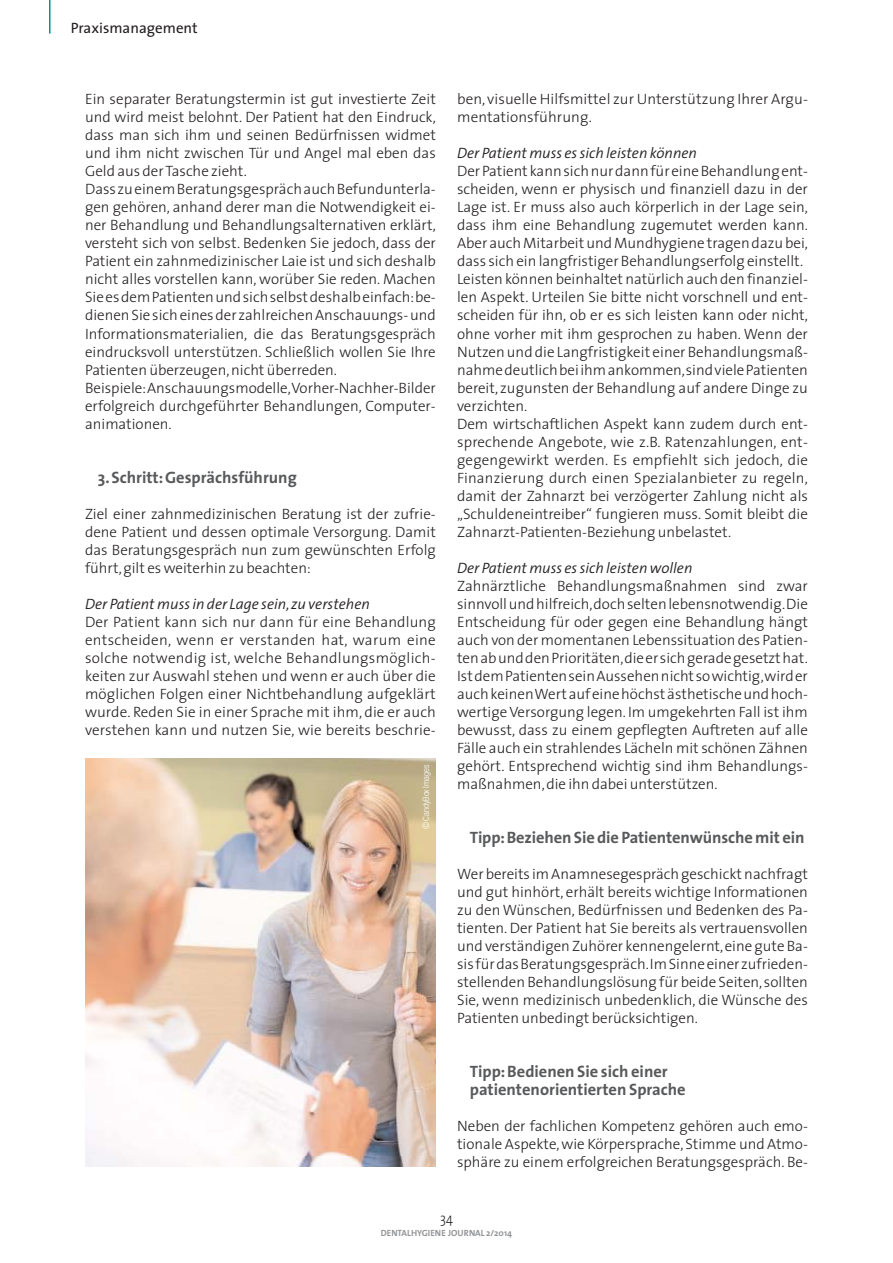
<style>
.page{position:relative;width:893px;height:1263px;background:#fff}
.page>*{position:absolute;margin:0;border:0;box-sizing:border-box;transform-origin:0 0}
.t1{font:700 16.5px/18px "The Sans";color:#58595b}
.t2{font:300 15px/18px "The Sans";color:#231f20;text-align:justify}
.t3{font:italic 300 15px "The Sans";color:#231f20}
.t4{font:15px "The Sans";color:#231f20}
.t5{font:300 14.25px "The Sans";color:#231f20;scale:.9 1}
.t6{font:700 9px "The Sans";color:#939598}
.t7{font:300 condensed 9px "Helvetica Neue";color:#fff}
</style>
<div class="page">
<hr style="left:49px;top:0;width:2px;height:34px;background:#009780">
<img style="left:85px;top:758px;width:351px;height:408px">
<p class="t4" style="left:71px;top:23px;width:128px">Praxismanagement</p>
<p class="t2" style="left:85px;top:92px;width:352px;text-align:left">Ein separater Beratungstermin ist gut investierte Zeit und wird meist belohnt. Der Patient hat den Eindruck, dass man sich ihm und seinen Bedürfnissen widmet und ihm nicht zwischen Tür und Angel mal eben das Geld aus der Tasche zieht.<br>Dass zu einem Beratungsgespräch auch Befundunterla&shy;gen gehören, anhand derer man die Notwendigkeit ei&shy;ner Behandlung und Behandlungsalternativen erklärt, versteht sich von selbst. Bedenken Sie jedoch, dass der Patient ein zahnmedizinischer Laie ist und sich deshalb nicht alles vorstellen kann, worüber Sie reden. Machen Sie es dem Patienten und sich selbst deshalb einfach: be&shy;dienen Sie sich eines der zahlreichen Anschauungs- und Informationsmaterialien, die das Beratungsgespräch eindrucksvoll unterstützen. Schließlich wollen Sie Ihre Patienten überzeugen, nicht überreden.<br>Beispiele: Anschauungsmodelle, Vorher-Nachher-Bilder erfolgreich durchgeführter Behandlungen, Computer&shy;animationen.</p>
<p class="t1" style="left:98px;top:469px;width:201px">3. Schritt: Gesprächsführung</p>
<p class="t2" style="left:85px;top:506px;width:352px">Ziel einer zahnmedizinischen Beratung ist der zufrie&shy;dene Patient und dessen optimale Versorgung. Damit das Beratungsgespräch nun zum gewünschten Erfolg führt, gilt es weiterhin zu beachten:</p>
<p class="t3" style="left:85px;top:598px;width:286px">Der Patient muss in der Lage sein, zu verstehen</p>
<p class="t2" style="left:85px;top:614px;width:352px">Der Patient kann sich nur dann für eine Behandlung entscheiden, wenn er verstanden hat, warum eine solche notwendig ist, welche Behandlungsmöglich&shy;keiten zur Auswahl stehen und wenn er auch über die möglichen Folgen einer Nichtbehandlung aufgeklärt wurde. Reden Sie in einer Sprache mit ihm, die er auch verstehen kann und nutzen Sie, wie bereits beschrie-</p>
<p class="t7" style="left:423px;top:829px;width:66px;rotate:-90deg">© CandyBox Images</p>
<p class="t2" style="left:457px;top:92px;width:352px">ben, visuelle Hilfsmittel zur Unterstützung Ihrer Argu&shy;mentationsführung.</p>
<p class="t3" style="left:457px;top:148px;width:241px">Der Patient muss es sich leisten können</p>
<p class="t2" style="left:457px;top:164px;width:352px;text-align:left">Der Patient kann sich nur dann für eine Behandlung ent&shy;scheiden, wenn er physisch und finanziell dazu in der Lage ist. Er muss also auch körperlich in der Lage sein, dass ihm eine Behandlung zugemutet werden kann.<br>Aber auch Mitarbeit und Mundhygiene tragen dazu bei, dass sich ein langfristiger Behandlungserfolg einstellt.<br>Leisten können beinhaltet natürlich auch den finanziel&shy;len Aspekt. Urteilen Sie bitte nicht vorschnell und ent&shy;scheiden für ihn, ob er es sich leisten kann oder nicht, ohne vorher mit ihm gesprochen zu haben. Wenn der Nutzen und die Langfristigkeit einer Behandlungsmaß&shy;nahme deutlich bei ihm ankommen, sind viele Patienten bereit, zugunsten der Behandlung auf andere Dinge zu verzichten.<br>Dem wirtschaftlichen Aspekt kann zudem durch ent&shy;sprechende Angebote, wie z.B. Ratenzahlungen, ent&shy;gegengewirkt werden. Es empfiehlt sich jedoch, die Finanzierung durch einen Spezialanbieter zu regeln, damit der Zahnarzt bei verzögerter Zahlung nicht als „Schuldeneintreiber“ fungieren muss. Somit bleibt die Zahnarzt-Patienten-Beziehung unbelastet.</p>
<p class="t3" style="left:457px;top:562px;width:237px">Der Patient muss es sich leisten wollen</p>
<p class="t2" style="left:457px;top:578px;width:352px">Zahnärztliche Behandlungsmaßnahmen sind zwar sinnvoll und hilfreich, doch selten lebensnotwendig. Die Entscheidung für oder gegen eine Behandlung hängt auch von der momentanen Lebenssituation des Patien&shy;ten ab und den Prioritäten, die er sich gerade gesetzt hat.<br>Ist dem Patienten sein Aussehen nicht so wichtig, wird er auch keinen Wert auf eine höchst ästhetische und hoch&shy;wertige Versorgung legen. Im umgekehrten Fall ist ihm bewusst, dass zu einem gepflegten Auftreten auf alle Fälle auch ein strahlendes Lächeln mit schönen Zähnen gehört. Entsprechend wichtig sind ihm Behandlungs&shy;maßnahmen, die ihn dabei unterstützen.</p>
<p class="t1" style="left:470px;top:829px;width:336px">Tipp: Beziehen Sie die Patientenwünsche mit ein</p>
<p class="t2" style="left:457px;top:866px;width:352px">Wer bereits im Anamnesegespräch geschickt nachfragt und gut hinhört, erhält bereits wichtige Informationen zu den Wünschen, Bedürfnissen und Bedenken des Pa&shy;tienten. Der Patient hat Sie bereits als vertrauensvollen und verständigen Zuhörer kennengelernt, eine gute Ba&shy;sis für das Beratungsgespräch. Im Sinne einer zufrieden&shy;stellenden Behandlungslösung für beide Seiten, sollten Sie, wenn medizinisch unbedenklich, die Wünsche des Patienten unbedingt berücksichtigen.</p>
<p class="t1" style="left:470px;top:1063px;width:217px">Tipp: Bedienen Sie sich einer patientenorientierten Sprache</p>
<p class="t2" style="left:457px;top:1118px;width:352px">Neben der fachlichen Kompetenz gehören auch emo&shy;tionale Aspekte, wie Körpersprache, Stimme und Atmo&shy;sphäre zu einem erfolgreichen Beratungsgespräch. Be-</p>
<p class="t5" style="left:440px;top:1212px;width:16px">34</p>
<p class="t6" style="left:381px;top:1228px;width:133px">DENTALHYGIENE JOURNAL 2/2014</p>
</div>
